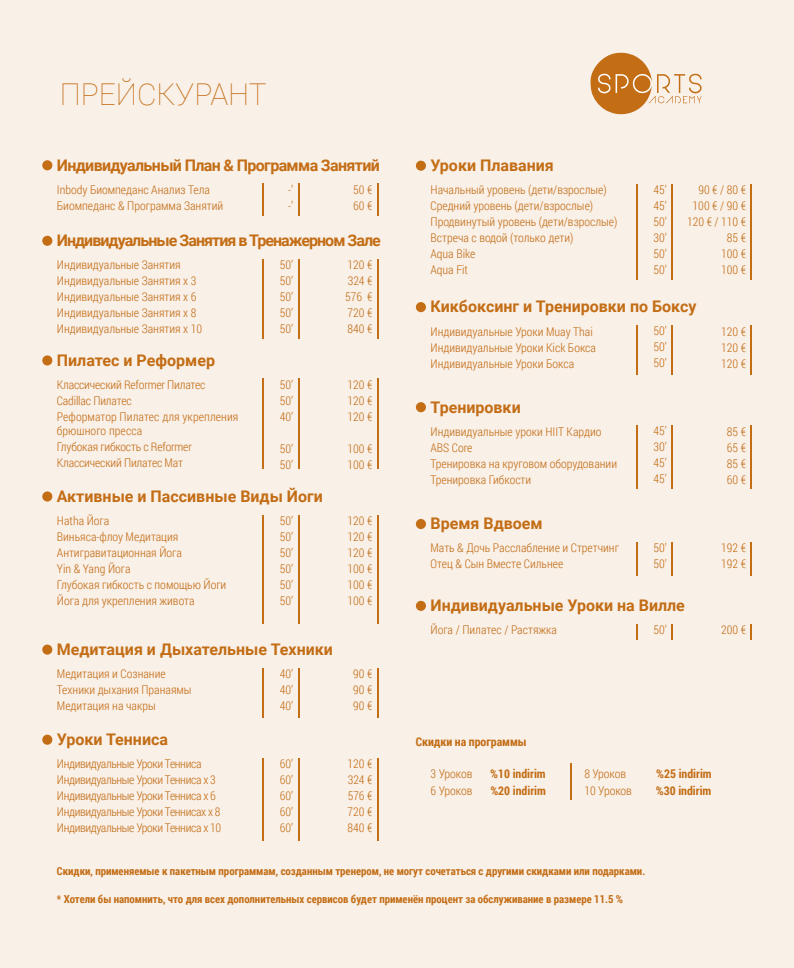
<style>
.page{position:relative;width:794px;height:968px;background:#fff}
.page>*{position:absolute;margin:0;border:0;box-sizing:border-box;transform-origin:0 0}
.t1{font:100 30px "Roboto";color:#c36d15}
.t2{font:700 16px "Roboto";color:#c36d15}
.t3{font:700 16px "Roboto";letter-spacing:-.06em;color:#c36d15}
.t4{font:700 16px "Roboto";letter-spacing:-.04em;color:#c36d15}
.t5{font:300 12px/16px "Roboto Condensed";color:#c36d15}
.t6{font:300 12px/16px "Roboto Condensed";letter-spacing:-.03em;color:#c36d15}
.t7{font:700 12px "Roboto Condensed";color:#c36d15}
.t8{font:700 11px "Roboto Condensed";color:#c36d15}
</style>
<div class="page">
<div style="left:0;top:0;width:794px;height:967px;background:#f9f0e8"></div>
<svg style="left:590px;top:53px;width:111px;height:61px"></svg>
<hr style="left:377px;top:183px;width:1px;height:33px;background:#c36d15">
<hr style="left:298px;top:183px;width:1px;height:33px;background:#c36d15">
<hr style="left:262px;top:183px;width:2px;height:33px;background:#c36d15">
<div style="left:42px;top:160px;width:10px;height:10px;background:#c36d15;border-radius:50%"></div>
<hr style="left:377px;top:259px;width:1px;height:80px;background:#c36d15">
<hr style="left:298px;top:259px;width:1px;height:80px;background:#c36d15">
<hr style="left:262px;top:259px;width:2px;height:80px;background:#c36d15">
<div style="left:42px;top:236px;width:10px;height:10px;background:#c36d15;border-radius:50%"></div>
<hr style="left:377px;top:378px;width:1px;height:91px;background:#c36d15">
<hr style="left:298px;top:378px;width:1px;height:91px;background:#c36d15">
<hr style="left:262px;top:378px;width:2px;height:91px;background:#c36d15">
<div style="left:42px;top:355px;width:10px;height:10px;background:#c36d15;border-radius:50%"></div>
<hr style="left:377px;top:514px;width:1px;height:109px;background:#c36d15">
<hr style="left:298px;top:514px;width:1px;height:109px;background:#c36d15">
<hr style="left:262px;top:514px;width:2px;height:109px;background:#c36d15">
<div style="left:42px;top:491px;width:10px;height:10px;background:#c36d15;border-radius:50%"></div>
<hr style="left:571px;top:763px;width:1px;height:37px;background:#c36d15">
<hr style="left:377px;top:757px;width:1px;height:83px;background:#c36d15">
<hr style="left:298px;top:757px;width:1px;height:83px;background:#c36d15">
<hr style="left:262px;top:757px;width:2px;height:83px;background:#c36d15">
<div style="left:42px;top:734px;width:10px;height:10px;background:#c36d15;border-radius:50%"></div>
<hr style="left:751px;top:184px;width:1px;height:95px;background:#c36d15">
<hr style="left:672px;top:184px;width:1px;height:95px;background:#c36d15">
<hr style="left:636px;top:184px;width:1px;height:95px;background:#c36d15">
<div style="left:416px;top:161px;width:10px;height:10px;background:#c36d15;border-radius:50%"></div>
<hr style="left:751px;top:325px;width:1px;height:49px;background:#c36d15">
<hr style="left:672px;top:325px;width:1px;height:49px;background:#c36d15">
<hr style="left:636px;top:325px;width:1px;height:49px;background:#c36d15">
<div style="left:416px;top:302px;width:10px;height:10px;background:#c36d15;border-radius:50%"></div>
<hr style="left:751px;top:425px;width:1px;height:64px;background:#c36d15">
<hr style="left:672px;top:425px;width:1px;height:64px;background:#c36d15">
<hr style="left:636px;top:425px;width:1px;height:64px;background:#c36d15">
<div style="left:416px;top:402px;width:10px;height:10px;background:#c36d15;border-radius:50%"></div>
<hr style="left:751px;top:542px;width:1px;height:33px;background:#c36d15">
<hr style="left:672px;top:542px;width:1px;height:33px;background:#c36d15">
<hr style="left:636px;top:542px;width:1px;height:33px;background:#c36d15">
<div style="left:416px;top:519px;width:10px;height:10px;background:#c36d15;border-radius:50%"></div>
<svg style="left:751px;top:624px;width:1px;height:16px"></svg>
<svg style="left:672px;top:624px;width:1px;height:16px"></svg>
<svg style="left:636px;top:624px;width:1px;height:16px"></svg>
<div style="left:416px;top:600px;width:10px;height:11px;background:#c36d15;border-radius:50%"></div>
<hr style="left:377px;top:667px;width:1px;height:50px;background:#c36d15">
<hr style="left:298px;top:667px;width:1px;height:50px;background:#c36d15">
<hr style="left:262px;top:667px;width:2px;height:50px;background:#c36d15">
<div style="left:42px;top:644px;width:10px;height:10px;background:#c36d15;border-radius:50%"></div>
<h1 class="t1" style="left:60px;top:73px;width:209px">ПРЕЙСКУРАНТ</h1>
<h2 class="t4" style="left:57px;top:154px;width:324px">Индивидуальный План &amp; Программа Занятий</h2>
<p class="t5" style="left:57px;top:181px;width:168px">Inbody Биомпеданс Анализ Тела<br>Биомпеданс &amp; Программа Занятий</p>
<p class="t5" style="left:288px;top:181px;width:6px">-’ -’</p>
<p class="t5" style="left:353px;top:181px;width:21px">50 €<br>60 €</p>
<h2 class="t3" style="left:57px;top:229px;width:325px">Индивидуальные Занятия в Тренажерном Зале</h2>
<p class="t5" style="left:57px;top:256px;width:147px">Индивидуальные Занятия<br>Индивидуальные Занятия x 3<br>Индивидуальные Занятия x 6<br>Индивидуальные Занятия x 8<br>Индивидуальные Занятия x 10</p>
<p class="t5" style="left:280px;top:256px;width:15px;text-align:justify">50’ 50’ 50’ 50’ 50’</p>
<p class="t5" style="left:345px;top:256px;width:29px;text-align:justify">120 € 324 € 576 € 720 € 840 €</p>
<h2 class="t2" style="left:57px;top:349px;width:160px">Пилатес и Реформер</h2>
<p class="t5" style="left:57px;top:376px;width:183px">Классический Reformer Пилатес<br>Cadillac Пилатес<br>Реформатор Пилатес для укрепления</p>
<p class="t5" style="left:57px;top:422px;width:136px">брюшного пресса<br>Глубокая гибкость с Reformer<br>Классический Пилатес Мат</p>
<p class="t5" style="left:280px;top:376px;width:15px;text-align:justify">50’ 50’ 40’</p>
<p class="t5" style="left:280px;top:440px;width:15px">50’<br>50’</p>
<h2 class="t2" style="left:57px;top:485px;width:267px">Активные и Пассивные Виды Йоги</h2>
<p class="t5" style="left:347px;top:376px;width:26px;text-align:justify">120 € 120 € 120 €</p>
<p class="t5" style="left:347px;top:440px;width:27px">100 €<br>100 €</p>
<p class="t5" style="left:57px;top:512px;width:171px">Hatha Йогa<br>Виньяса-флоу Медитация<br>Антигравитационная Йогa<br>Yin &amp; Yang Йогa<br>Глубокая гибкость с помощью Йоги<br>Йога для укрепления живота</p>
<p class="t5" style="left:280px;top:512px;width:15px;text-align:justify">50’ 50’ 50’ 50’ 50’ 50’</p>
<p class="t5" style="left:347px;top:512px;width:27px;text-align:justify">120 € 120 € 120 € 100 € 100 € 100 €</p>
<h2 class="t2" style="left:57px;top:638px;width:277px">Медитация и Дыхательные Техники</h2>
<p class="t5" style="left:57px;top:665px;width:136px">Медитация и Сознание<br>Техники дыхания Пранаямы<br>Медитация на чакры</p>
<p class="t5" style="left:280px;top:665px;width:15px;text-align:justify">40’ 40’ 40’</p>
<p class="t5" style="left:353px;top:665px;width:21px;text-align:justify">90 € 90 € 90 €</p>
<h2 class="t2" style="left:57px;top:728px;width:113px">Уроки Тенниса</h2>
<p class="t6" style="left:57px;top:755px;width:166px">Индивидуальные Уроки Тенниса Индивидуальные Уроки Тенниса x 3<br>Индивидуальные Уроки Тенниса x 6<br>Индивидуальные Уроки Теннисаx x 8<br>Индивидуальные Уроки Тенниса x 10</p>
<p class="t5" style="left:280px;top:755px;width:15px;text-align:justify">60’ 60’ 60’ 60’ 60’</p>
<p class="t5" style="left:347px;top:755px;width:26px;text-align:justify">120 € 324 € 576 € 720 € 840 €</p>
<h2 class="t2" style="left:430px;top:154px;width:125px">Уроки Плавания</h2>
<p class="t5" style="left:430px;top:181px;width:188px">Начальный уровень (дети/взрослые)<br>Средний уровень (дети/взрослые)<br>Продвинутый уровень (дети/взрослые)<br>Встреча с водой (только дети)<br>Aqua Bike<br>Aqua Fit</p>
<p class="t5" style="left:653px;top:181px;width:15px;text-align:justify">45’ 45’ 50’ 30’ 50’ 50’</p>
<p class="t5" style="left:687px;top:181px;width:61px;text-align:right">90 € / 80 €<br>100 € / 90 €<br>120 € / 110 €<br>85 €<br>100 €<br>100 €</p>
<h2 class="t2" style="left:430px;top:295px;width:267px">Кикбоксинг и Тренировки по Боксу</h2>
<p class="t5" style="left:430px;top:323px;width:167px">Индивидуальные Уроки Muay Thai<br>Индивидуальные Уроки Kick Боксa<br>Индивидуальные Уроки Боксa</p>
<p class="t5" style="left:653px;top:322px;width:15px;text-align:justify">50’ 50’ 50’</p>
<p class="t5" style="left:721px;top:323px;width:26px;text-align:justify">120 € 120 € 120 €</p>
<h2 class="t2" style="left:430px;top:395px;width:92px">Тренировки</h2>
<p class="t5" style="left:430px;top:423px;width:188px">Индивидуальные уроки HIIT Кардио<br>ABS Core<br>Тренировка на круговом оборудовании<br>Тренировка Гибкости</p>
<p class="t5" style="left:653px;top:422px;width:15px;text-align:justify">45’ 30’ 45’ 45’</p>
<p class="t5" style="left:727px;top:423px;width:21px;text-align:justify">85 € 65 € 85 € 60 €</p>
<h2 class="t2" style="left:430px;top:512px;width:114px">Время Bдвоем</h2>
<p class="t5" style="left:430px;top:539px;width:190px">Мать &amp; Дочь Расслабление и Стретчинг<br>Отец &amp; Сын Вместе Сильнее</p>
<p class="t5" style="left:653px;top:539px;width:15px">50’<br>50’</p>
<p class="t5" style="left:721px;top:539px;width:26px">192 €<br>192 €</p>
<h2 class="t2" style="left:430px;top:594px;width:256px">Индивидуальные Уроки на Вилле</h2>
<p class="t5" style="left:430px;top:621px;width:128px">Йога / Пилатес / Растяжка</p>
<p class="t5" style="left:653px;top:621px;width:15px">50’</p>
<p class="t5" style="left:721px;top:621px;width:27px">200 €</p>
<p class="t7" style="left:416px;top:733px;width:112px">Скидки на программы</p>
<p class="t5" style="left:430px;top:765px;width:43px">3 Уроков</p>
<p class="t7" style="left:490px;top:765px;width:57px">%10 indirim</p>
<p class="t5" style="left:430px;top:782px;width:43px">6 Уроков</p>
<p class="t7" style="left:490px;top:782px;width:57px">%20 indirim</p>
<p class="t5" style="left:584px;top:765px;width:43px">8 Уроков</p>
<p class="t7" style="left:656px;top:765px;width:57px">%25 indirim</p>
<p class="t5" style="left:584px;top:782px;width:49px">10 Уроков</p>
<p class="t7" style="left:656px;top:782px;width:57px">%30 indirim</p>
<p class="t8" style="left:57px;top:863px;width:590px">Скидки, применяемые к пакетным программам, созданным тренерoм, не могут сочетаться с другими скидками или подарками.</p>
<p class="t8" style="left:57px;top:891px;width:568px">* Хотели бы напомнить, что для всех дополнительных сервисов будет применён процент за обслуживание в размере 11.5 %</p>
</div>
